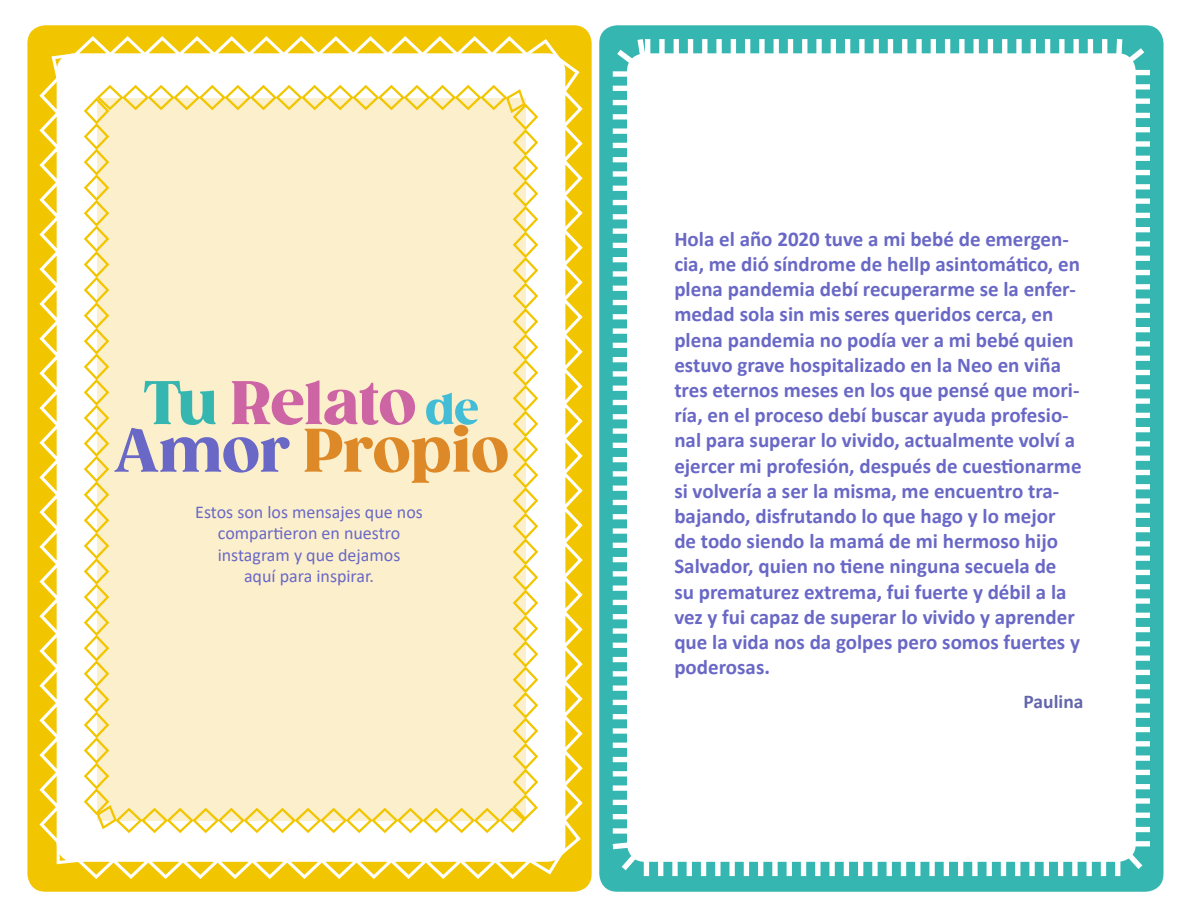
<style>
.page{position:relative;width:1188px;height:918px;background:#fff}
.page>*{position:absolute;margin:0;border:0;box-sizing:border-box;transform-origin:0 0}
.t1{font:700 21px/25.2px "Calibri";color:#6968c6}
.t2{font:700 19.5px "Calibri";color:#6466ac}
.t3{font:18px/21.6px "Calibri";color:#6968c6;text-align:center}
</style>
<div class="page">
<div style="left:27px;top:25px;width:565px;height:867px;background:#f1c600;border-radius:18px"></div>
<div style="left:599px;top:25px;width:565px;height:867px;background:#36b6b0;border-radius:18px"></div>
<div style="left:612px;top:39px;width:538px;height:838px;background:#fff"></div>
<svg style="left:39px;top:36px;width:544px;height:843px;background:#f8eabe"></svg>
<p class="t3" style="left:195px;top:500px;width:229px">Estos son los mensajes que nos compartieron en nuestro instagram y que dejamos<br>aquí para inspirar.</p>
<p class="t1" style="left:674px;top:226px;width:409px">Hola el año 2020 tuve a mi bebé de emergen&shy;cia, me dió síndrome de hellp asintomático, en plena pandemia debí recuperarme se la enfer&shy;medad sola sin mis seres queridos cerca, en plena pandemia no podía ver a mi bebé quien estuvo grave hospitalizado en la Neo en viña tres eternos meses en los que pensé que mori&shy;ría, en el proceso debí buscar ayuda profesio&shy;nal para superar lo vivido, actualmente volví a ejercer mi profesión, después de cuestionarme si volvería a ser la misma, me encuentro tra&shy;bajando, disfrutando lo que hago y lo mejor de todo siendo la mamá de mi hermoso hijo Salvador, quien no tiene ninguna secuela de<br>su prematurez extrema, fui fuerte y débil a la vez y fui capaz de superar lo vivido y aprender que la vida nos da golpes pero somos fuertes y poderosas.</p>
<p class="t2" style="left:1024px;top:688px;width:61px">Paulina</p>
</div>
